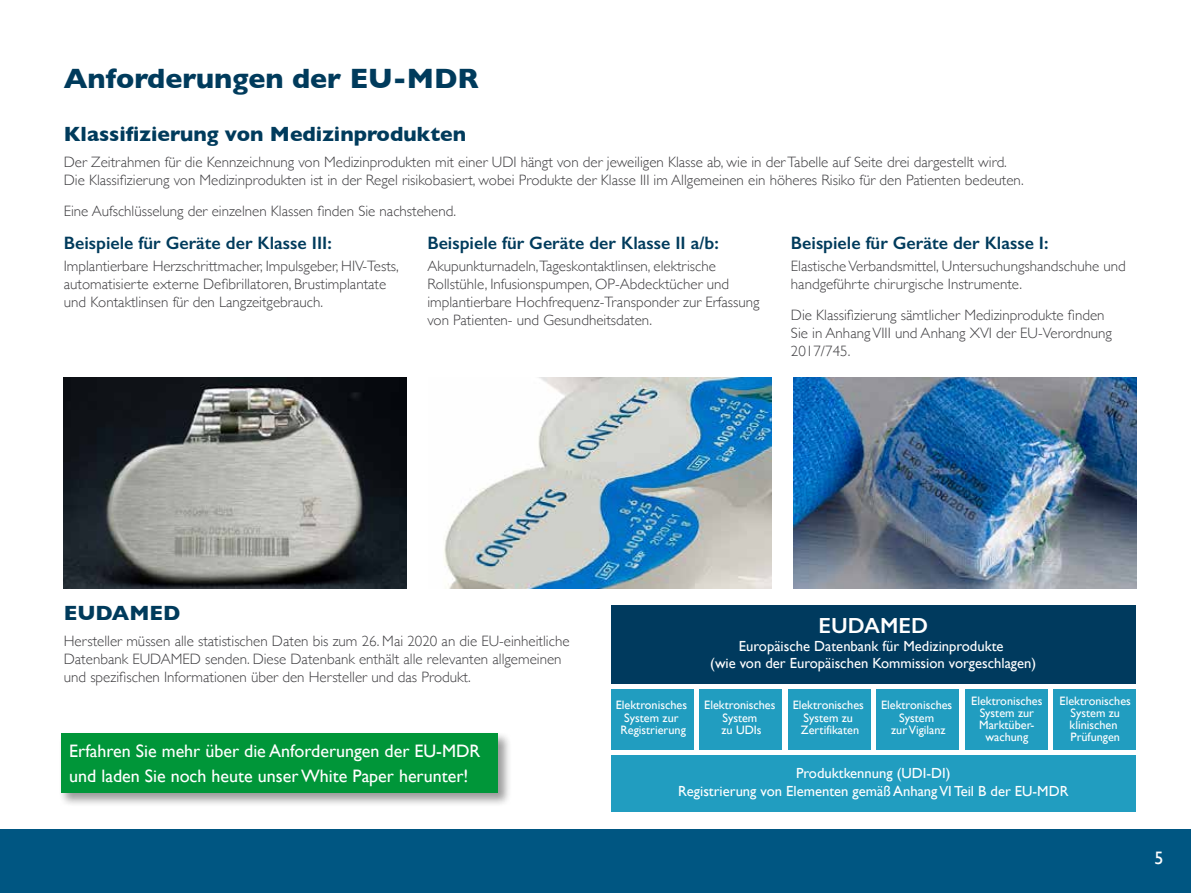
<style>
.page{position:relative;width:1191px;height:893px;background:#fff}
.page>*{position:absolute;margin:0;border:0;box-sizing:border-box;transform-origin:0 0}
.t1{font:700 28.5px "Gill Sans";color:#003b5c}
.t2{font:600 21.9px "Gill Sans";color:#fff}
.t3{font:700 21px "Gill Sans";color:#003b5c}
.t4{font:600 18px "Gill Sans";color:#003b5c}
.t5{font:18px/25.5px "Gill Sans";color:#fff}
.t6{font:300 15px/18px "Gill Sans";color:#3e3d40}
.t7{font:14.7px/17.5px "Gill Sans";color:#fff;text-align:center}
.t8{font:12.15px/12.1px "Gill Sans";color:#fff;text-align:center}
</style>
<div class="page">
<img style="left:794px;top:377px;width:342px;height:211px">
<div style="left:611px;top:605px;width:524px;height:78px;background:#003a5e"></div>
<div style="left:611px;top:756px;width:524px;height:56px;background:#219dc0"></div>
<div style="left:611px;top:689px;width:82px;height:60px;background:#219dc0"></div>
<div style="left:700px;top:689px;width:82px;height:60px;background:#219dc0"></div>
<div style="left:788px;top:689px;width:82px;height:60px;background:#219dc0"></div>
<div style="left:876px;top:689px;width:83px;height:60px;background:#219dc0"></div>
<div style="left:965px;top:689px;width:82px;height:60px;background:#219dc0"></div>
<div style="left:1053px;top:689px;width:82px;height:60px;background:#219dc0"></div>
<div style="left:0;top:829px;width:1191px;height:64px;background:#005682"></div>
<img style="left:64px;top:377px;width:342px;height:211px">
<div style="left:59px;top:731px;width:453px;height:76px;background:#000;opacity:.4"></div>
<div style="left:61px;top:733px;width:436px;height:60px;background:#009639"></div>
<img style="left:444px;top:377px;width:327px;height:211px">
<h1 class="t1" style="left:64px;top:55px;width:416px">Anforderungen der EU-MDR</h1>
<h3 class="t3" style="left:64px;top:117px;width:404px">Klassifizierung von Medizinprodukten</h3>
<p class="t6" style="left:64px;top:153px;width:961px">Der Zeitrahmen für die Kennzeichnung von Medizinprodukten mit einer UDI hängt von der jeweiligen Klasse ab, wie in derTabelle auf Seite drei dargestellt wird.<br>Die Klassifizierung von Medizinprodukten ist in der Regel risikobasiert, wobei Produkte der Klasse III im Allgemeinen ein höheres Risiko für den Patienten bedeuten.</p>
<p class="t6" style="left:64px;top:202px;width:394px">Eine Aufschlüsselung der einzelnen Klassen finden Sie nachstehend.</p>
<p class="t4" style="left:64px;top:232px;width:269px">Beispiele für Geräte der Klasse III:</p>
<p class="t6" style="left:64px;top:256px;width:336px">Implantierbare Herzschrittmacher, Impulsgeber, HIV-Tests, automatisierte externe Defibrillatoren, Brustimplantate und Kontaktlinsen für den Langzeitgebrauch.</p>
<p class="t4" style="left:427px;top:232px;width:293px">Beispiele für Geräte der Klasse II a/b:</p>
<p class="t6" style="left:427px;top:256px;width:334px">Akupunkturnadeln,Tageskontaktlinsen, elektrische Rollstühle, Infusionspumpen, OP-Abdecktücher und implantierbare Hochfrequenz-Transponder zur Erfassung von Patienten- und Gesundheitsdaten.</p>
<p class="t4" style="left:791px;top:232px;width:259px">Beispiele für Geräte der Klasse I:</p>
<p class="t6" style="left:791px;top:256px;width:336px">ElastischeVerbandsmittel, Untersuchungshandschuhe und handgeführte chirurgische Instrumente.</p>
<p class="t6" style="left:791px;top:305px;width:322px">Die Klassifizierung sämtlicher Medizinprodukte finden<br>Sie in AnhangVIII und Anhang XVI der EU-Verordnung<br>2017/745.</p>
<h3 class="t3" style="left:64px;top:596px;width:118px">EUDAMED</h3>
<p class="t6" style="left:64px;top:631px;width:507px">Hersteller müssen alle statistischen Daten bis zum 26. Mai 2020 an die EU-einheitliche<br>Datenbank EUDAMED senden. Diese Datenbank enthält alle relevanten allgemeinen und spezifischen Informationen über den Hersteller und das Produkt.</p>
<p class="t5" style="left:69px;top:738px;width:413px">Erfahren Sie mehr über die Anforderungen der EU-MDR und laden Sie noch heute unser White Paper herunter!</p>
<h2 class="t2" style="left:818px;top:612px;width:111px">EUDAMED</h2>
<p class="t7" style="left:710px;top:637px;width:327px">Europäische Datenbank für Medizinprodukte<br>(wie von der Europäischen Kommission vorgeschlagen)</p>
<p class="t8" style="left:616px;top:699px;width:73px">Elektronisches<br>System zur<br>Registrierung</p>
<p class="t8" style="left:704px;top:699px;width:73px">Elektronisches<br>System<br>zu UDIs</p>
<p class="t8" style="left:792px;top:699px;width:73px">Elektronisches<br>System zu<br>Zertifikaten</p>
<p class="t8" style="left:881px;top:699px;width:73px">Elektronisches<br>System<br>zur Vigilanz</p>
<p class="t8" style="left:971px;top:694px;width:73px">Elektronisches<br>System zur<br>Marktüber&shy;wachung</p>
<p class="t8" style="left:1059px;top:694px;width:73px">Elektronisches<br>System zu klinischen<br>Prüfungen</p>
<p class="t7" style="left:678px;top:765px;width:392px">Produktkennung (UDI-DI)<br>Registrierung von Elementen gemäß Anhang VI Teil B der EU-MDR</p>
<p class="t5" style="left:1154px;top:845px;width:10px">5</p>
</div>
